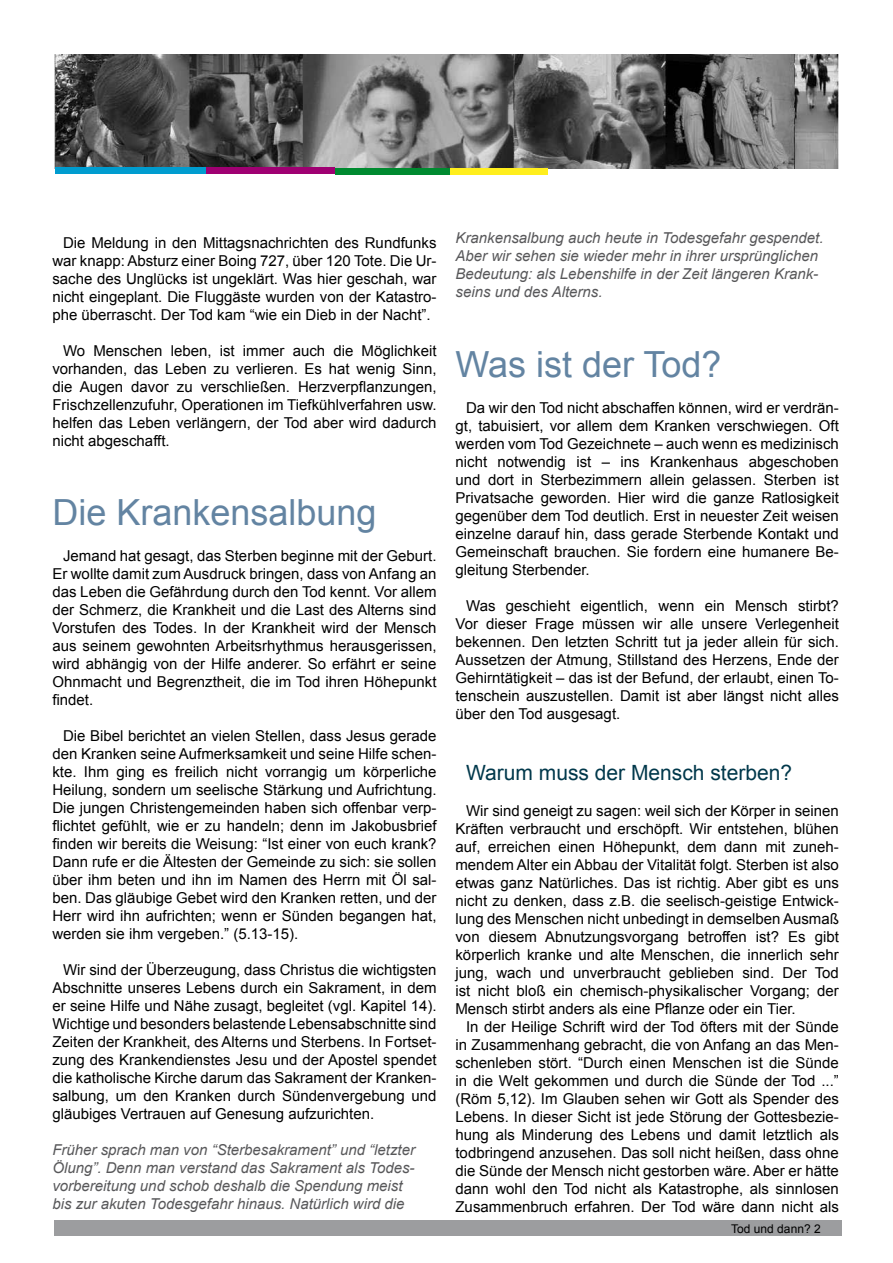
<style>
.page{position:relative;width:893px;height:1263px;background:#fff}
.page>*{position:absolute;margin:0;border:0;box-sizing:border-box;transform-origin:0 0}
.t1{font:36px "Arial";color:#6384a2}
.t2{font:21px "Arial";color:#00384b}
.t3{font:15px/18px "Arial";color:#000;text-align:justify}
.t4{font:italic 15px/18px "Arial";color:#58585a}
.t5{font:12px "Arial";color:#000}
</style>
<div class="page">
<div style="left:54px;top:1220px;width:788px;height:16px;background:#9c9d9f"></div>
<img style="left:54px;top:54px;width:785px;height:114px">
<div style="left:55px;top:168px;width:151px;height:6px;background:#009ccf"></div>
<div style="left:206px;top:168px;width:129px;height:6px;background:#9f0072"></div>
<div style="left:335px;top:168px;width:116px;height:6px;background:#008a30"></div>
<div style="left:451px;top:168px;width:97px;height:6px;background:#ffee1d"></div>
<p class="t3" style="left:52px;top:234px;width:386px;text-indent:11px">Die Meldung in den Mittagsnachrichten des Rundfunks war knapp: Absturz einer Boing 727, über 120 Tote. Die Ur&shy;sache des Unglücks ist ungeklärt. Was hier geschah, war nicht eingeplant. Die Fluggäste wurden von der Katastro&shy;phe überrascht. Der Tod kam “wie ein Dieb in der Nacht”.</p>
<p class="t3" style="left:52px;top:342px;width:386px;text-indent:11px">Wo Menschen leben, ist immer auch die Möglichkeit vorhanden, das Leben zu verlieren. Es hat wenig Sinn, die Augen davor zu verschließen. Herzverpflanzungen, Frischzellenzufuhr, Operationen im Tiefkühlverfahren usw. helfen das Leben verlängern, der Tod aber wird dadurch nicht abgeschafft.</p>
<h1 class="t1" style="left:52px;top:489px;width:326px">Die Krankensalbung</h1>
<p class="t3" style="left:52px;top:547px;width:386px;text-indent:11px">Jemand hat gesagt, das Sterben beginne mit der Geburt.<br>Er wollte damit zum Ausdruck bringen, dass von Anfang an das Leben die Gefährdung durch den Tod kennt. Vor allem der Schmerz, die Krankheit und die Last des Alterns sind Vorstufen des Todes. In der Krankheit wird der Mensch aus seinem gewohnten Arbeitsrhythmus herausgerissen, wird abhängig von der Hilfe anderer. So erfährt er seine Ohnmacht und Begrenztheit, die im Tod ihren Höhepunkt findet.</p>
<p class="t3" style="left:52px;top:727px;width:386px;text-indent:11px">Die Bibel berichtet an vielen Stellen, dass Jesus gerade den Kranken seine Aufmerksamkeit und seine Hilfe schen&shy;kte. Ihm ging es freilich nicht vorrangig um körperliche Heilung, sondern um seelische Stärkung und Aufrichtung.<br>Die jungen Christengemeinden haben sich offenbar verp&shy;flichtet gefühlt, wie er zu handeln; denn im Jakobusbrief finden wir bereits die Weisung: “Ist einer von euch krank?<br>Dann rufe er die Ältesten der Gemeinde zu sich: sie sollen über ihm beten und ihn im Namen des Herrn mit Öl sal&shy;ben. Das gläubige Gebet wird den Kranken retten, und der Herr wird ihn aufrichten; wenn er Sünden begangen hat, werden sie ihm vergeben.” (5.13-15).</p>
<p class="t3" style="left:52px;top:961px;width:386px;text-indent:11px">Wir sind der Überzeugung, dass Christus die wichtigsten Abschnitte unseres Lebens durch ein Sakrament, in dem er seine Hilfe und Nähe zusagt, begleitet (vgl. Kapitel 14).<br>Wichtige und besonders belastende Lebensabschnitte sind Zeiten der Krankheit, des Alterns und Sterbens. In Fortset&shy;zung des Krankendienstes Jesu und der Apostel spendet die katholische Kirche darum das Sakrament der Kranken&shy;salbung, um den Kranken durch Sündenvergebung und gläubiges Vertrauen auf Genesung aufzurichten.</p>
<p class="t4" style="left:52px;top:1141px;width:364px">Früher sprach man von “Sterbesakrament” und “letzter Ölung”. Denn man verstand das Sakrament als Todes&shy;vorbereitung und schob deshalb die Spendung meist bis zur akuten Todesgefahr hinaus. Natürlich wird die</p>
<p class="t4" style="left:455px;top:229px;width:370px">Krankensalbung auch heute in Todesgefahr gespendet.<br>Aber wir sehen sie wieder mehr in ihrer ursprünglichen Bedeutung: als Lebenshilfe in der Zeit längeren Krank&shy;seins und des Alterns.</p>
<h1 class="t1" style="left:455px;top:340px;width:268px">Was ist der Tod?</h1>
<p class="t3" style="left:455px;top:398px;width:385px;text-indent:11px">Da wir den Tod nicht abschaffen können, wird er verdrän&shy;gt, tabuisiert, vor allem dem Kranken verschwiegen. Oft werden vom Tod Gezeichnete – auch wenn es medizinisch nicht notwendig ist – ins Krankenhaus abgeschoben und dort in Sterbezimmern allein gelassen. Sterben ist Privatsache geworden. Hier wird die ganze Ratlosigkeit gegenüber dem Tod deutlich. Erst in neuester Zeit weisen einzelne darauf hin, dass gerade Sterbende Kontakt und Gemeinschaft brauchen. Sie fordern eine humanere Be&shy;gleitung Sterbender.</p>
<p class="t3" style="left:455px;top:596px;width:385px;text-indent:11px">Was geschieht eigentlich, wenn ein Mensch stirbt?<br>Vor dieser Frage müssen wir alle unsere Verlegenheit bekennen. Den letzten Schritt tut ja jeder allein für sich.<br>Aussetzen der Atmung, Stillstand des Herzens, Ende der Gehirntätigkeit – das ist der Befund, der erlaubt, einen To&shy;tenschein auszustellen. Damit ist aber längst nicht alles über den Tod ausgesagt.</p>
<h2 class="t2" style="left:466px;top:759px;width:327px">Warum muss der Mensch sterben?</h2>
<p class="t3" style="left:455px;top:802px;width:385px;text-indent:11px">Wir sind geneigt zu sagen: weil sich der Körper in seinen Kräften verbraucht und erschöpft. Wir entstehen, blühen auf, erreichen einen Höhepunkt, dem dann mit zuneh&shy;mendem Alter ein Abbau der Vitalität folgt. Sterben ist also etwas ganz Natürliches. Das ist richtig. Aber gibt es uns nicht zu denken, dass z.B. die seelisch-geistige Entwick&shy;lung des Menschen nicht unbedingt in demselben Ausmaß von diesem Abnutzungsvorgang betroffen ist? Es gibt körperlich kranke und alte Menschen, die innerlich sehr jung, wach und unverbraucht geblieben sind. Der Tod ist nicht bloß ein chemisch-physikalischer Vorgang; der Mensch stirbt anders als eine Pflanze oder ein Tier.</p>
<p class="t3" style="left:455px;top:1018px;width:385px;text-indent:11px">In der Heilige Schrift wird der Tod öfters mit der Sünde in Zusammenhang gebracht, die von Anfang an das Men&shy;schenleben stört. “Durch einen Menschen ist die Sünde in die Welt gekommen und durch die Sünde der Tod ...” (Röm 5,12). Im Glauben sehen wir Gott als Spender des Lebens. In dieser Sicht ist jede Störung der Gottesbezie&shy;hung als Minderung des Lebens und damit letztlich als todbringend anzusehen. Das soll nicht heißen, dass ohne die Sünde der Mensch nicht gestorben wäre. Aber er hätte dann wohl den Tod nicht als Katastrophe, als sinnlosen Zusammenbruch erfahren. Der Tod wäre dann nicht als</p>
<p class="t5" style="left:731px;top:1221px;width:91px">Tod und dann? 2</p>
</div>
